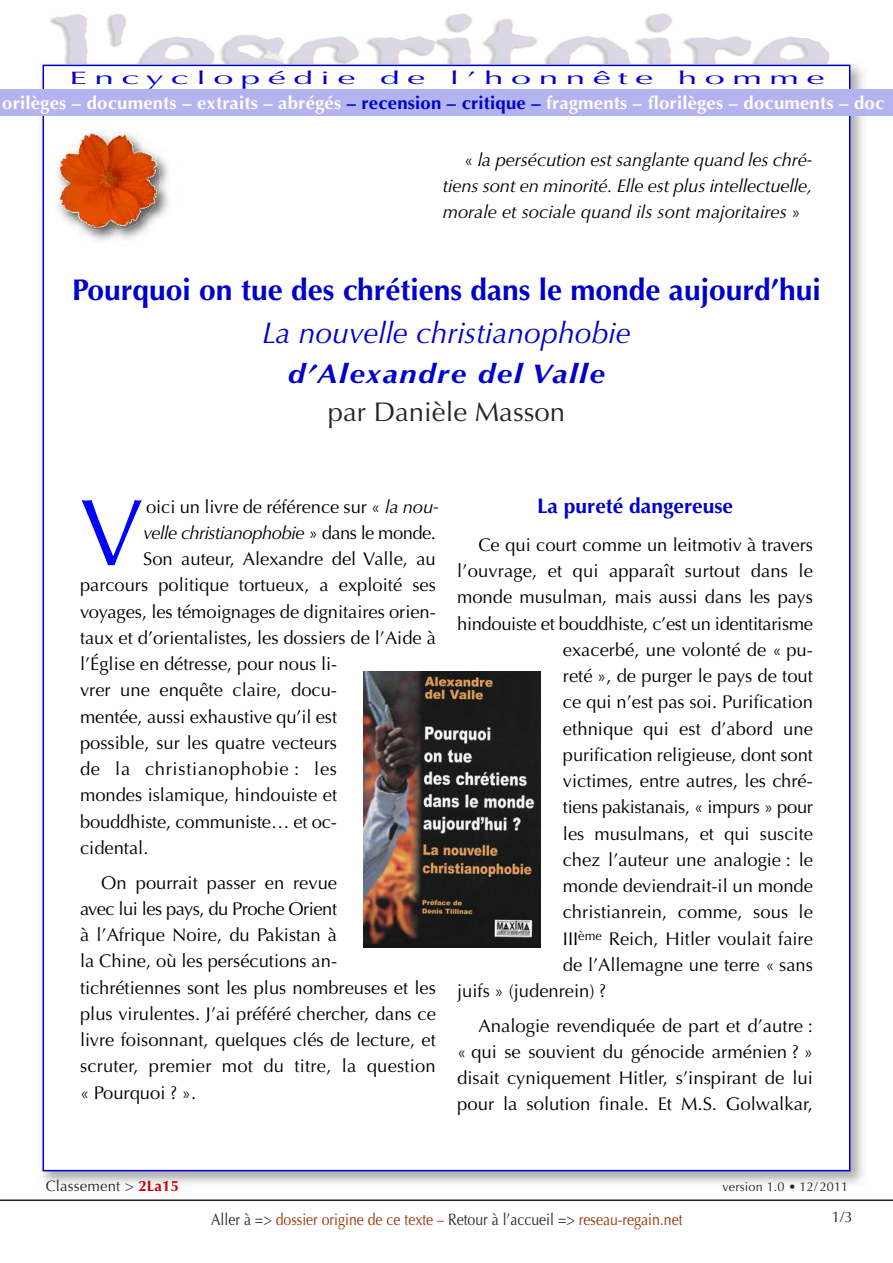
<style>
.page{position:relative;width:893px;height:1263px;background:#fff}
.page>*{position:absolute;margin:0;border:0;box-sizing:border-box;transform-origin:0 0}
.t1{font:94.95px "Optima";color:#00f}
.t2{font:700 30px "Optima";color:#00c}
.t3{font:italic 30px "Optima";color:#00c}
.t4{font:italic 700 27px "Optima";letter-spacing:.05em;color:#00c;scale:1.15 1}
.t5{font:27px "Optima";color:#272627}
.t6{font:700 21px "Optima";color:#00c}
.t7{font:18.3px/26.2px "Optima";color:#000}
.t8{font:italic 18.3px/26.2px "Optima";color:#000;text-align:justify}
.t9{font:18.3px "Optima";letter-spacing:-.02em;color:#000}
.t10{font:italic 18.3px "Optima";letter-spacing:-.03em;color:#000}
.t11{font:18.3px "Optima";letter-spacing:.04em;color:#000}
.t12{font:700 18px "Optima";letter-spacing:.01em;color:#fff}
.t13{font:18px "Optima";letter-spacing:.2em;color:#00c;scale:2 1}
.t14{font:16.5px "Optima";color:#930;scale:.85 1}
.t15{font:15px "Optima";letter-spacing:.01em;color:#272627}
.t16{font:12.75px "Optima";letter-spacing:.01em;color:#272627}
.s1{color:#00c}
.s2{font-style:normal}
.s3{font-style:italic}
.s4{font-weight:700;color:#c00}
.s5{color:#272627}
.s6{color:#c00}
</style>
<div class="page">
<img style="left:36px;top:64px;width:834px;height:1121px">
<div style="left:44px;top:66px;width:805px;height:1104px;background:#fff"></div>
<img style="left:50px;top:13px;width:780px;height:51px">
<hr style="left:0;top:1199px;width:893px;height:2px;background:#272627">
<img style="left:82px;top:157px;width:87px;height:84px">
<img style="left:56px;top:131px;width:104px;height:100px">
<div style="left:1px;top:90px;width:892px;height:26px;background:#b3b3f0"></div>
<img style="left:363px;top:672px;width:177px;height:275px">
<p class="t13" style="left:69px;top:68px;width:145px">Encyclopédie</p>
<p class="t13" style="left:380px;top:68px;width:24px">de</p>
<p class="t13" style="left:449px;top:68px;width:103px">l’honnête</p>
<p class="t13" style="left:678px;top:68px;width:75px">homme</p>
<p class="t12" style="left:2px;top:92px;width:883px">orilèges – documents – extraits – abrégés <span class="s1">– recension – critique –</span> fragments – florilèges – documents – doc</p>
<p class="t8" style="left:443px;top:147px;width:371px;text-indent:21px"><span class="s2">«</span> la persécution est sanglante quand les chré&shy;tiens sont en minorité. Elle est plus intellectuelle, morale et sociale quand ils sont majoritaires <span class="s2">»</span></p>
<h2 class="t2" style="left:72px;top:272px;width:750px">Pourquoi on tue des chrétiens dans le monde aujourd’hui</h2>
<h2 class="t3" style="left:262px;top:315px;width:370px">La nouvelle christianophobie</h2>
<h3 class="t4" style="left:288px;top:357px;width:277px">d’Alexandre del Valle</h3>
<h3 class="t5" style="left:328px;top:396px;width:239px">par Danièle Masson</h3>
<h1 class="t1" style="left:80px;top:478px;width:65px">V</h1>
<p class="t7" style="left:146px;top:493px;width:294px">oici un livre de référence sur « <span class="s3">la nou-</span></p>
<p class="t10" style="left:143px;top:522px;width:294px">velle christianophobie <span class="s2">» dans le monde.</span></p>
<p class="t7" style="left:143px;top:546px;width:294px">Son auteur, Alexandre del Valle, au</p>
<p class="t7" style="left:80px;top:572px;width:357px">parcours politique tortueux, a exploité ses</p>
<p class="t7" style="left:80px;top:599px;width:357px">voyages, les témoignages de dignitaires orien-</p>
<p class="t7" style="left:80px;top:625px;width:357px">taux et d’orientalistes, les dossiers de l’Aide à</p>
<p class="t7" style="left:80px;top:651px;width:259px">l’Église en détresse, pour nous li-</p>
<p class="t7" style="left:80px;top:677px;width:259px">vrer une enquête claire, docu-</p>
<p class="t7" style="left:80px;top:703px;width:259px">mentée, aussi exhaustive qu’il est</p>
<p class="t7" style="left:80px;top:730px;width:259px">possible, sur les quatre vecteurs</p>
<p class="t11" style="left:80px;top:758px;width:259px">de la christianophobie : les</p>
<p class="t7" style="left:80px;top:782px;width:259px">mondes islamique, hindouiste et</p>
<p class="t7" style="left:80px;top:808px;width:259px">bouddhiste, communiste… et oc-</p>
<p class="t7" style="left:80px;top:835px;width:70px">cidental.</p>
<p class="t7" style="left:80px;top:869px;width:357px;text-indent:21px">On pourrait passer en revue<br>avec lui les pays, du Proche Orient<br>à l’Afrique Noire, du Pakistan à<br>la Chine, où les persécutions an&shy;tichrétiennes sont les plus nombreuses et les plus virulentes. J’ai préféré chercher, dans ce livre foisonnant, quelques clés de lecture, et scruter, premier mot du titre, la question « Pourquoi ? ».</p>
<p class="t6" style="left:537px;top:493px;width:198px">La pureté dangereuse</p>
<p class="t7" style="left:478px;top:532px;width:336px">Ce qui court comme un leitmotiv à travers</p>
<p class="t7" style="left:457px;top:558px;width:357px">l’ouvrage, et qui apparaît surtout dans le</p>
<p class="t7" style="left:457px;top:584px;width:357px">monde musulman, mais aussi dans les pays</p>
<p class="t9" style="left:457px;top:613px;width:357px">hindouiste et bouddhiste, c’est un identitarisme</p>
<p class="t7" style="left:563px;top:637px;width:251px">exacerbé, une volonté de « pu-</p>
<p class="t7" style="left:563px;top:663px;width:251px">reté », de purger le pays de tout</p>
<p class="t7" style="left:563px;top:689px;width:251px">ce qui n’est pas soi. Purification</p>
<p class="t7" style="left:563px;top:715px;width:251px">ethnique qui est d’abord une</p>
<p class="t7" style="left:563px;top:742px;width:251px">purification religieuse, dont sont</p>
<p class="t7" style="left:563px;top:768px;width:251px">victimes, entre autres, les chré-</p>
<p class="t9" style="left:563px;top:796px;width:251px">tiens pakistanais, « impurs » pour</p>
<p class="t7" style="left:563px;top:820px;width:251px">les musulmans, et qui suscite</p>
<p class="t7" style="left:563px;top:847px;width:251px">chez l’auteur une analogie : le</p>
<p class="t7" style="left:563px;top:873px;width:251px">monde deviendrait-il un monde</p>
<p class="t7" style="left:563px;top:899px;width:251px">christianrein, comme, sous le</p>
<p class="t7" style="left:563px;top:925px;width:251px">III<sup>ème</sup> Reich, Hitler voulait faire</p>
<p class="t7" style="left:563px;top:952px;width:251px">de l’Allemagne une terre « sans</p>
<p class="t7" style="left:457px;top:978px;width:151px">juifs » (judenrein) ?</p>
<p class="t7" style="left:457px;top:1013px;width:357px;text-align:justify;text-indent:21px">Analogie revendiquée de part et d’autre : « qui se souvient du génocide arménien ? » disait cyniquement Hitler, s’inspirant de lui pour la solution finale. Et M.S. Golwalkar,</p>
<p class="t15" style="left:46px;top:1177px;width:135px">Classement &gt; <span class="s4">2La15</span></p>
<p class="t16" style="left:723px;top:1179px;width:127px">version 1.0 • 12/ 2011</p>
<p class="t14" style="left:211px;top:1209px;width:556px"><span class="s5">Aller à =&gt;</span> dossier origine de ce texte <span class="s6">–</span> <span class="s5">Retour à l’accueil =&gt;</span> reseau-regain.net</p>
<p class="t15" style="left:832px;top:1208px;width:22px">1/3</p>
</div>
